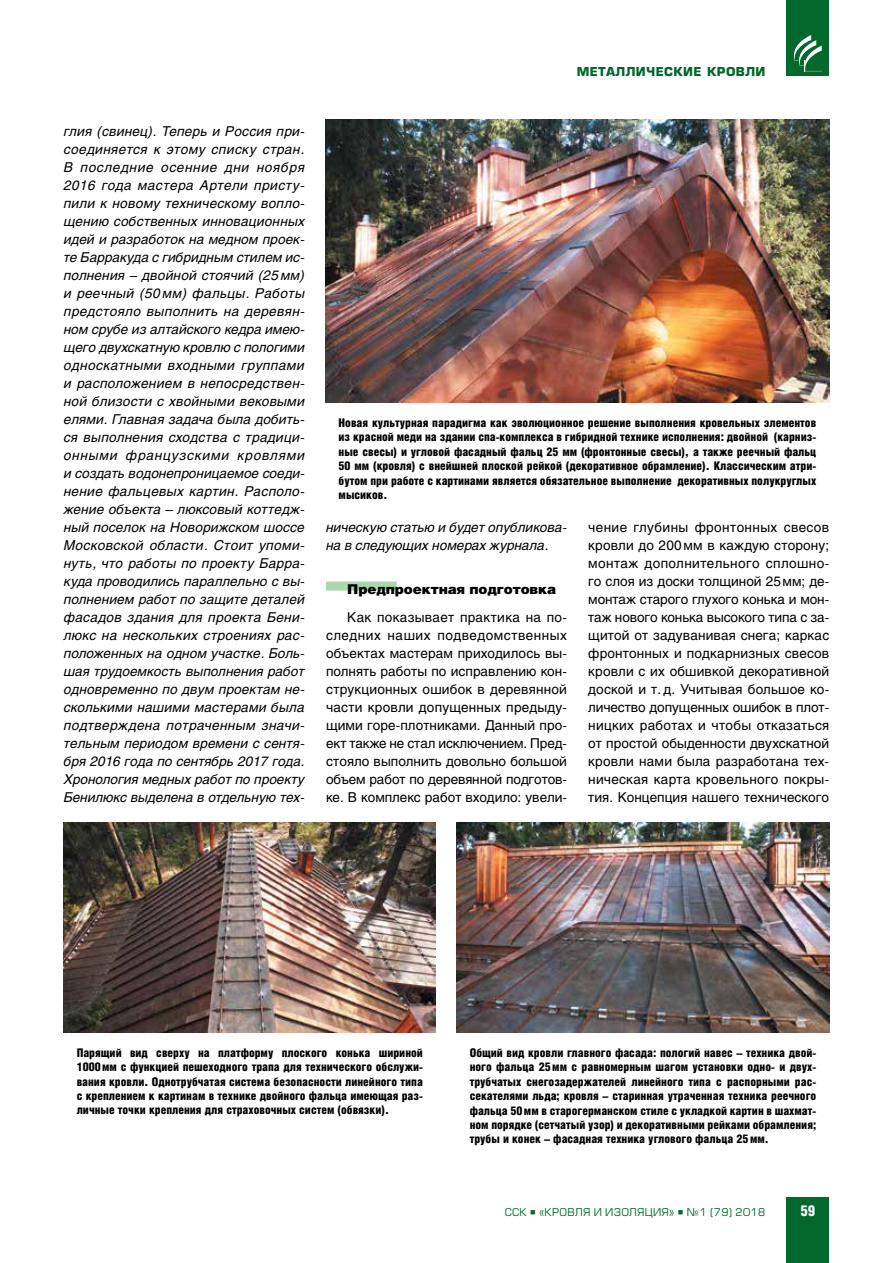
<style>
.page{position:relative;width:893px;height:1263px;background:#fff}
.page>*{position:absolute;margin:0;border:0;box-sizing:border-box;transform-origin:0 0}
.t1{font:900 15px "Helios Cond";color:#fff}
.t2{font:italic 13.5px/18px "Helios";color:#000;text-align:justify}
.t3{font:13.5px/18px "Helios";color:#000;text-align:justify}
.t4{font:900 13.5px "Helios";letter-spacing:-.01em;color:#000}
.t5{font:900 12px/14.4px "Helios Cond";color:#000;text-align:justify}
.t6{font:700 12px "Europe";letter-spacing:.03em;color:#00692b}
.t7{font:10.5px "Europe";letter-spacing:.03em;color:#00692b}
</style>
<div class="page">
<div style="left:786px;top:1197px;width:43px;height:66px;background:#00692b"></div>
<div style="left:786px;top:0;width:43px;height:76px;background:#00692b"></div>
<svg style="left:794px;top:35px;width:28px;height:36px"></svg>
<div style="left:326px;top:581px;width:71px;height:9px;background:#a9d7ae"></div>
<img style="left:326px;top:119px;width:503px;height:283px">
<img style="left:64px;top:823px;width:372px;height:209px">
<img style="left:457px;top:823px;width:372px;height:209px">
<p class="t2" style="left:64px;top:122px;width:243px">глия (свинец). Теперь и Россия при&shy;соединяется к этому списку стран.<br>В последние осенние дни ноября 2016 года мастера Артели присту&shy;пили к новому техническому вопло&shy;щению собственных инновационных идей и разработок на медном проек&shy;те Барракуда с гибридным стилем ис&shy;полнения – двойной стоячий (25 мм) и реечный (50 мм) фальцы. Работы предстояло выполнить на деревян&shy;ном срубе из алтайского кедра имею&shy;щего двухскатную кровлю с пологими односкатными входными группами и расположением в непосредствен&shy;ной близости с хвойными вековыми елями. Главная задача была добить&shy;ся выполнения сходства с традици&shy;онными французскими кровлями и создать водонепроницаемое соеди&shy;нение фальцевых картин. Располо&shy;жение объекта – люксовый коттедж&shy;ный поселок на Новорижском шоссе Московской области. Стоит упоми&shy;нуть, что работы по проекту Барра&shy;куда проводились параллельно с вы&shy;полнением работ по защите деталей фасадов здания для проекта Бени&shy;люкс на нескольких строениях рас&shy;положенных на одном участке. Боль&shy;шая трудоемкость выполнения работ одновременно по двум проектам не&shy;сколькими нашими мастерами была подтверждена потраченным значи&shy;тельным периодом времени с сентя&shy;бря 2016 года по сентябрь 2017 года.<br>Хронология медных работ по проекту Бенилюкс выделена в отдельную тех-</p>
<p class="t6" style="left:577px;top:64px;width:190px">МЕТАЛЛИЧЕСКИЕ КРОВЛИ</p>
<p class="t5" style="left:339px;top:415px;width:479px">Новая культурная парадигма как эволюционное решение выполнения кровельных элементов из красной меди на здании спа-комплекса в гибридной технике исполнения: двойной (карниз&shy;ные свесы) и угловой фасадный фальц 25 мм (фронтонные свесы), а также реечный фальц 50 мм (кровля) с внейшней плоской рейкой (декоративное обрамление). Классическим атри&shy;бутом при работе с картинами является обязательное выполнение декоративных полукруглых мысиков.</p>
<p class="t2" style="left:326px;top:518px;width:242px">ническую статью и будет опубликова&shy;на в следующих номерах журнала.</p>
<p class="t4" style="left:347px;top:580px;width:210px">Предпроектная подготовка</p>
<p class="t3" style="left:326px;top:608px;width:243px;text-indent:21px">Как показывает практика на по&shy;следних наших подведомственных объектах мастерам приходилось вы&shy;полнять работы по исправлению кон&shy;струкционных ошибок в деревянной части кровли допущенных предыду&shy;щими горе-плотниками. Данный про&shy;ект также не стал исключением. Пред&shy;стояло выполнить довольно большой объем работ по деревянной подготов&shy;ке. В комплекс работ входило: увели-</p>
<p class="t3" style="left:588px;top:518px;width:243px">чение глубины фронтонных свесов кровли до 200 мм в каждую сторону; монтаж дополнительного сплошно&shy;го слоя из доски толщиной 25мм; де&shy;монтаж старого глухого конька и мон&shy;таж нового конька высокого типа с за&shy;щитой от задуванивая снега; каркас фронтонных и подкарнизных свесов кровли с их обшивкой декоративной доской и т. д. Учитывая большое ко&shy;личество допущенных ошибок в плот&shy;ницких работах и чтобы отказаться от простой обыденности двухскатной кровли нами была разработана тех&shy;ническая карта кровельного покры&shy;тия. Концепция нашего технического</p>
<p class="t5" style="left:77px;top:1045px;width:348px">Парящий вид сверху на платформу плоского конька шириной 1000мм с функцией пешеходного трапа для технического обслужи&shy;вания кровли. Однотрубчатая система безопасности линейного типа с креплением к картинам в технике двойного фальца имеющая раз&shy;личные точки крепления для страховочных систем (обвязки).</p>
<p class="t5" style="left:470px;top:1045px;width:348px">Общий вид кровли главного фасада: пологий навес – техника двой&shy;ного фальца 25мм с равномерным шагом установки одно- и двух&shy;трубчатых снегозадержателей линейного типа с распорными рас&shy;секателями льда; кровля – старинная утраченная техника реечного фальца 50мм в старогерманском стиле с укладкой картин в шахмат&shy;ном порядке (сетчатый узор) и декоративными рейками обрамления; трубы и конек – фасадная техника углового фальца 25мм.</p>
<p class="t7" style="left:505px;top:1206px;width:262px">ССК ■ «Кровля и Изоляция» ■ №1 (79) 2018</p>
<p class="t1" style="left:800px;top:1202px;width:17px">59</p>
</div>
